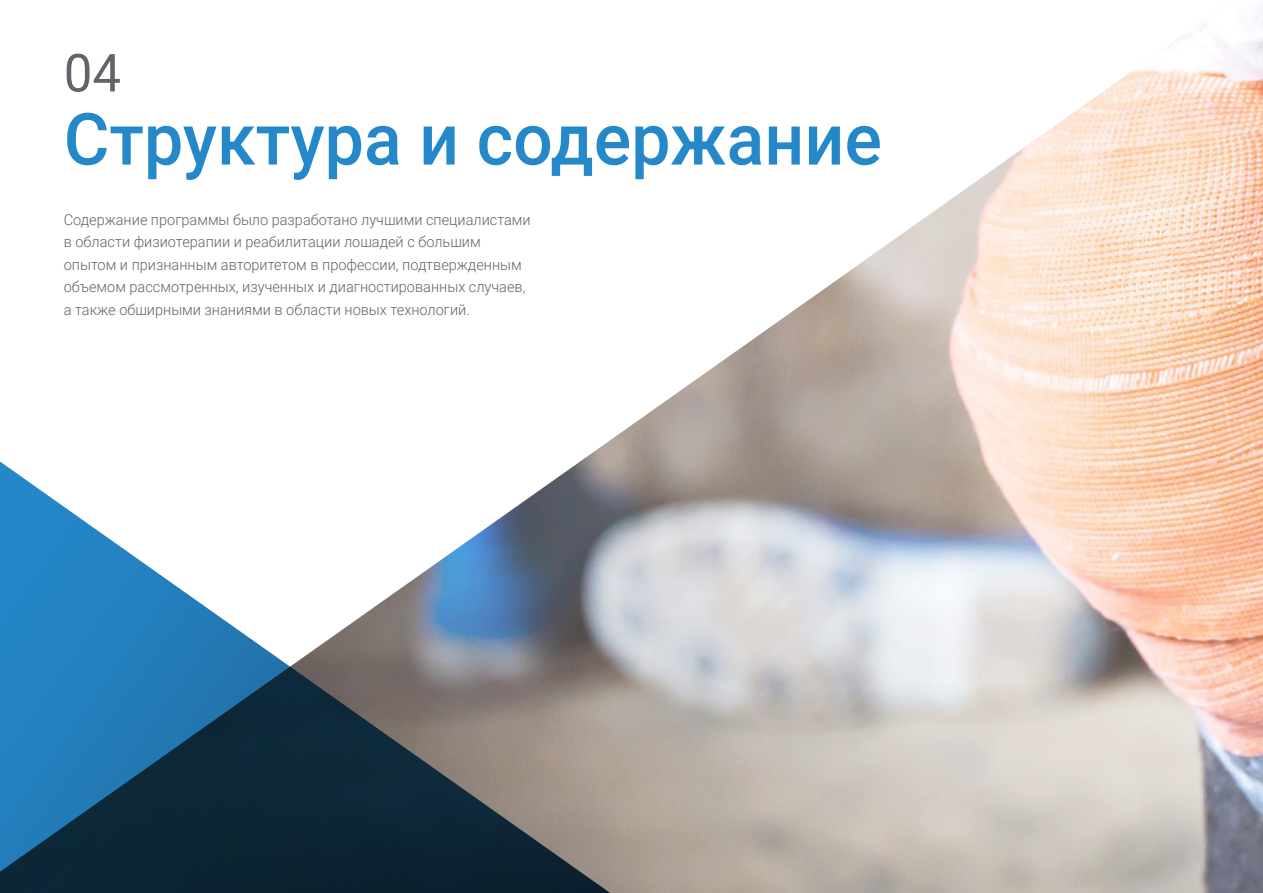
<style>
.page{position:relative;width:1263px;height:893px;background:#fff}
.page>*{position:absolute;margin:0;border:0;box-sizing:border-box;transform-origin:0 0}
.t1{font:500 72px "Roboto";color:#2488c9}
.t2{font:52.5px "Roboto";color:#61646a}
.t3{font:300 15px/22.5px "Roboto";color:#61646a}
</style>
<div class="page">
<img style="left:602px;top:10px;width:661px;height:883px">
<svg style="left:0;top:446px;width:640px;height:447px"></svg>
<h2 class="t2" style="left:64px;top:36px;width:59px">04</h2>
<h1 class="t1" style="left:64px;top:89px;width:820px">Структура и содержание</h1>
<p class="t3" style="left:64px;top:208px;width:468px">Содержание программы было разработано лучшими специалистами в области физиотерапии и реабилитации лошадей с большим опытом и признанным авторитетом в профессии, подтвержденным объемом рассмотренных, изученных и диагностированных случаев, а также обширными знаниями в области новых технологий.</p>
</div>
